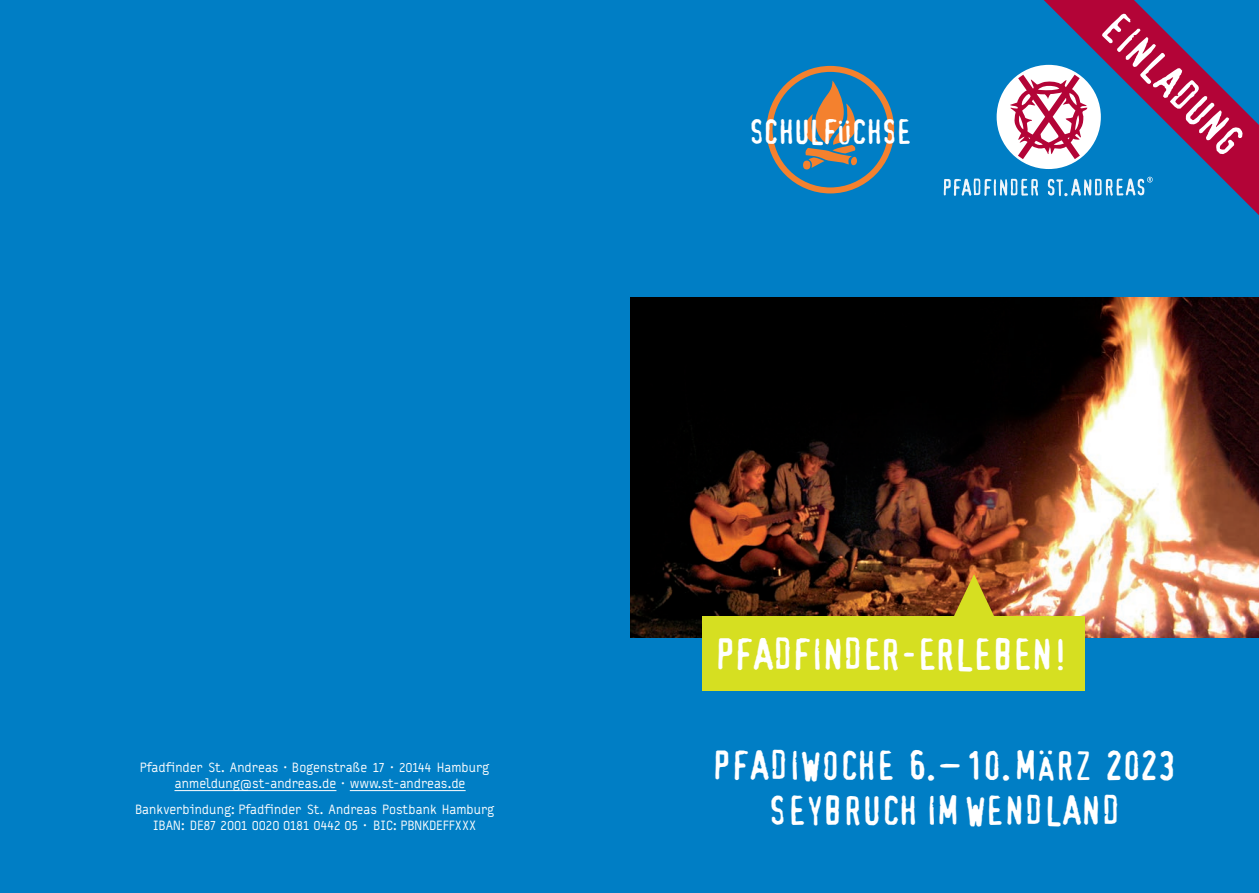
<style>
.page{position:relative;width:1259px;height:893px;background:#fff}
.page>*{position:absolute;margin:0;border:0;box-sizing:border-box;transform-origin:0 0}
.t1{font:42px "Confidential OT";letter-spacing:-.03em;color:#fff}
.t2{font:39px "Confidential OT";color:#fff}
.t3{font:33px "Confidential";letter-spacing:-.05em;color:#fff}
.t4{font:13.5px "Typestar";letter-spacing:-.02em;color:#fff}
.s1{font-size:40.95px}
</style>
<div class="page">
<div style="left:629px;top:0;width:630px;height:893px;background:#007ec5"></div>
<img style="left:630px;top:298px;width:629px;height:340px">
<div style="left:0;top:0;width:629px;height:893px;background:#007ec5"></div>
<hr style="left:174px;top:790px;width:162px;height:1px;background:#fff">
<hr style="left:350px;top:790px;width:115px;height:1px;background:#fff">
<svg style="left:766px;top:66px;width:128px;height:127px"></svg>
<svg style="left:952px;top:574px;width:43px;height:43px"></svg>
<div style="left:702px;top:617px;width:382px;height:74px;background:#d6df21"></div>
<svg style="left:920px;top:0;width:339px;height:328px"></svg>
<p class="t4" style="left:140px;top:762px;width:351px">Pfadfinder St. Andreas · Bogenstraße 17 · 20144 Hamburg</p>
<p class="t4" style="left:174px;top:779px;width:293px">anmeldung@st-andreas.de · www.st-andreas.de</p>
<p class="t4" style="left:135px;top:804px;width:361px">Bankverbindung: Pfadfinder St. Andreas Postbank Hamburg</p>
<p class="t4" style="left:153px;top:821px;width:325px">IBAN: DE87 2001 0020 0181 0442 05 · BIC: PBNKDEFFXXX</p>
<p class="t3" style="left:748px;top:118px;width:165px">SCHULFÜCHSE</p>
<p class="t1" style="left:1125px;top:4px;width:182px;rotate:45deg">EINLADUNG</p>
<p class="t1" style="left:714px;top:631px;width:354px">PFADFINDER-ERLEBEN!</p>
<p class="t2" style="left:712px;top:744px;width:466px">PFADIWOCHE 6.– 10. M<span class="s1">Ä</span>RZ 2023</p>
<p class="t2" style="left:768px;top:789px;width:354px">SEYBRUCH IM WENDLAND</p>
</div>
